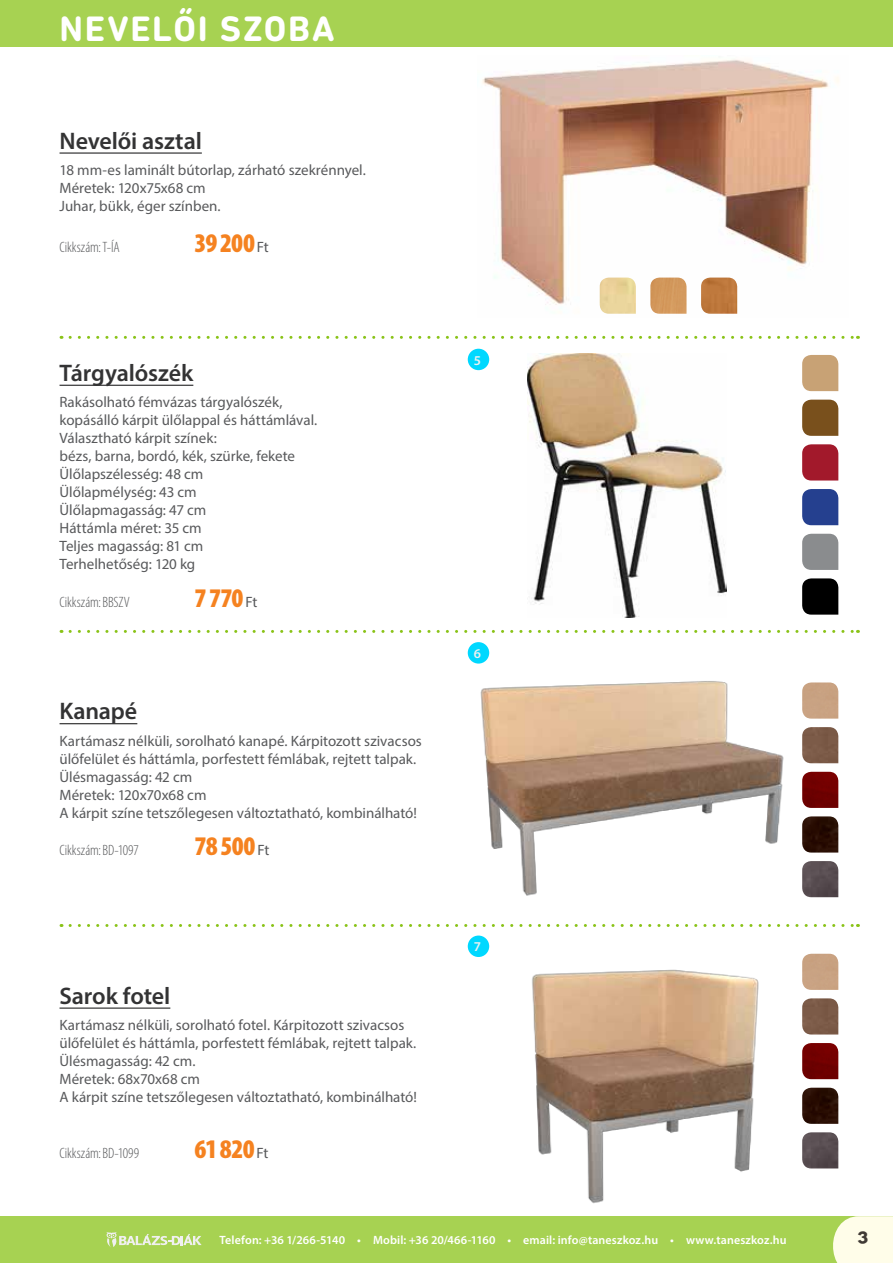
<style>
.page{position:relative;width:893px;height:1263px;background:#fff}
.page>*{position:absolute;margin:0;border:0;box-sizing:border-box;transform-origin:0 0}
.t1{font:700 36px "DIN Next Rounded LT Pro";letter-spacing:.045em;color:#fff}
.t2{font:900 condensed 27px "Myriad Pro";letter-spacing:-.025em;color:#f58220}
.t3{font:600 24px "Myriad Pro";letter-spacing:-.005em;color:#333334}
.t4{font:18px "Adventurer Black SF";color:#403a35;scale:.92 1}
.t5{font:15px/18px "Myriad Pro";color:#58595b}
.t6{font:300 condensed 15px "Myriad Pro";letter-spacing:-.005em;color:#58595b}
.t7{font:600 13.5px "Myriad Pro";color:#f0f0f0}
.t8{font:600 12px "Myriad Pro";letter-spacing:.01em;color:#fff}
.s1{font-weight:400;font-stretch:normal;font-size:15px;color:#58595b}
</style>
<div class="page">
<hr style="left:60px;top:1007px;width:110px;height:2px;background:#333334">
<div style="left:0;top:0;width:893px;height:47px;background:#a7d252"></div>
<hr style="left:60px;top:152px;width:142px;height:2px;background:#333334">
<hr style="left:60px;top:385px;width:133px;height:1px;background:#333334">
<hr style="left:60px;top:723px;width:77px;height:1px;background:#333334">
<svg style="left:70px;top:336px;width:788px;height:3px"></svg>
<svg style="left:70px;top:630px;width:788px;height:3px"></svg>
<svg style="left:70px;top:924px;width:788px;height:3px"></svg>
<div style="left:468px;top:349px;width:21px;height:21px;background:#00d8ff;border-radius:50%"></div>
<div style="left:468px;top:642px;width:21px;height:22px;background:#00d8ff;border-radius:50%"></div>
<div style="left:468px;top:935px;width:21px;height:22px;background:#00d8ff;border-radius:50%"></div>
<div style="left:0;top:1216px;width:893px;height:47px;background:#a7d252"></div>
<svg style="left:833px;top:1216px;width:60px;height:47px"></svg>
<svg style="left:106px;top:1232px;width:96px;height:15px"></svg>
<img style="left:482px;top:59px;width:357px;height:255px">
<img style="left:802px;top:682px;width:36px;height:37px">
<img style="left:802px;top:954px;width:36px;height:36px">
<svg style="left:802px;top:355px;width:36px;height:36px"></svg>
<svg style="left:802px;top:400px;width:36px;height:36px"></svg>
<svg style="left:802px;top:444px;width:36px;height:36px"></svg>
<svg style="left:802px;top:489px;width:36px;height:36px"></svg>
<svg style="left:802px;top:534px;width:36px;height:36px"></svg>
<svg style="left:802px;top:578px;width:36px;height:37px"></svg>
<img style="left:600px;top:278px;width:36px;height:36px">
<img style="left:802px;top:727px;width:36px;height:36px">
<img style="left:802px;top:998px;width:36px;height:36px">
<img style="left:650px;top:278px;width:36px;height:36px">
<img style="left:802px;top:772px;width:36px;height:36px">
<img style="left:802px;top:1043px;width:36px;height:36px">
<img style="left:802px;top:816px;width:36px;height:36px">
<img style="left:802px;top:1088px;width:36px;height:36px">
<img style="left:802px;top:861px;width:36px;height:36px">
<img style="left:802px;top:1132px;width:36px;height:36px">
<img style="left:701px;top:278px;width:36px;height:36px">
<img style="left:528px;top:354px;width:199px;height:263px">
<img style="left:471px;top:954px;width:288px;height:250px">
<img style="left:480px;top:681px;width:304px;height:215px">
<h1 class="t1" style="left:60px;top:8px;width:277px">NEVELŐI SZOBA</h1>
<h3 class="t3" style="left:60px;top:125px;width:144px">Nevelői asztal</h3>
<p class="t5" style="left:60px;top:161px;width:308px">18 mm-es laminált bútorlap, zárható szekrénnyel.<br>Méretek: 120x75x68 cm<br>Juhar, bükk, éger színben.</p>
<p class="t6" style="left:60px;top:238px;width:62px">Cikkszám: T-ÍA</p>
<h2 class="t2" style="left:195px;top:226px;width:76px">39 200 <span class="s1">Ft</span></h2>
<h3 class="t3" style="left:60px;top:357px;width:135px">Tárgyalószék</h3>
<p class="t5" style="left:60px;top:393px;width:259px">Rakásolható fémvázas tárgyalószék, kopásálló kárpit ülőlappal és háttámlával.<br>Választható kárpit színek:<br>bézs, barna, bordó, kék, szürke, fekete<br>Ülőlapszélesség: 48 cm<br>Ülőlapmélység: 43 cm<br>Ülőlapmagasság: 47 cm<br>Háttámla méret: 35 cm<br>Teljes magasság: 81 cm<br>Terhelhetőség: 120 kg</p>
<p class="t6" style="left:60px;top:593px;width:72px">Cikkszám: BBSZV</p>
<h2 class="t2" style="left:195px;top:580px;width:64px">7 770 <span class="s1">Ft</span></h2>
<h3 class="t3" style="left:60px;top:696px;width:79px">Kanapé</h3>
<p class="t5" style="left:60px;top:731px;width:364px">Kartámasz nélküli, sorolható kanapé. Kárpitozott szivacsos ülőfelület és háttámla, porfestett fémlábak, rejtett talpak.<br>Ülésmagasság: 42 cm<br>Méretek: 120x70x68 cm<br>A kárpit színe tetszőlegesen változtatható, kombinálható!</p>
<p class="t6" style="left:60px;top:841px;width:81px">Cikkszám: BD-1097</p>
<h2 class="t2" style="left:195px;top:829px;width:76px">78 500 <span class="s1">Ft</span></h2>
<h3 class="t3" style="left:60px;top:980px;width:112px">Sarok fotel</h3>
<p class="t5" style="left:60px;top:1016px;width:359px">Kartámasz nélküli, sorolható fotel. Kárpitozott szivacsos ülőfelület és háttámla, porfestett fémlábak, rejtett talpak.<br>Ülésmagasság: 42 cm.<br>Méretek: 68x70x68 cm<br>A kárpit színe tetszőlegesen változtatható, kombinálható!</p>
<p class="t6" style="left:60px;top:1144px;width:81px">Cikkszám: BD-1099</p>
<h2 class="t2" style="left:195px;top:1131px;width:76px">61 820 <span class="s1">Ft</span></h2>
<p class="t7" style="left:474px;top:351px;width:9px">5</p>
<p class="t7" style="left:474px;top:645px;width:9px">6</p>
<p class="t7" style="left:474px;top:938px;width:9px">7</p>
<p class="t8" style="left:220px;top:1232px;width:569px">Telefon: +36 1/266-5140 • Mobil: +36 20/466-1160 • email: info@taneszkoz.hu • www.taneszkoz.hu</p>
<p class="t4" style="left:858px;top:1226px;width:13px">3</p>
</div>
